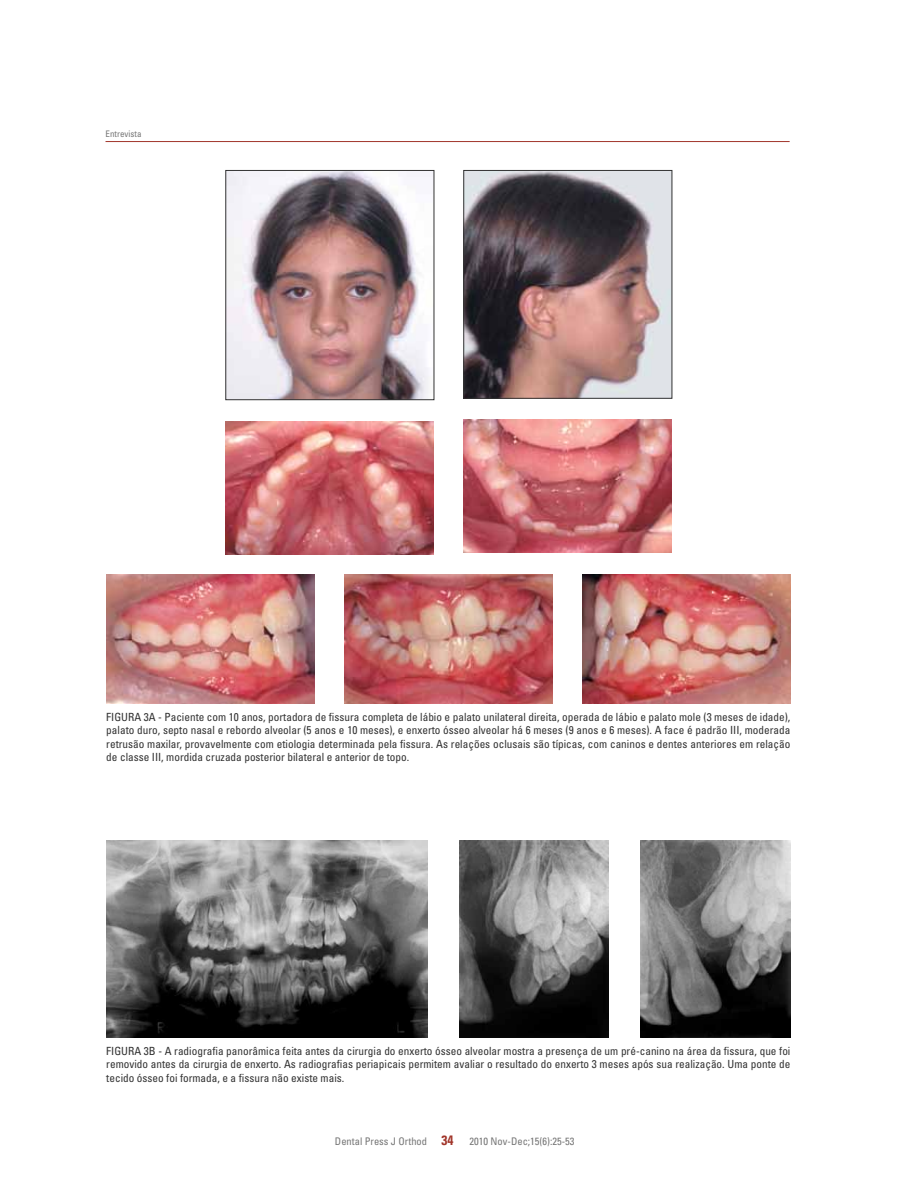
<style>
.page{position:relative;width:918px;height:1188px;background:#fff}
.page>*{position:absolute;margin:0;border:0;box-sizing:border-box;transform-origin:0 0}
.t1{font:condensed 11.25px/13.5px "Univers";color:#323232;text-align:justify}
.t2{font:condensed 10.5px "Univers";color:#767676}
.t3{font:condensed 9px "Univers";color:#767676}
.s1{font-weight:700;font-size:13.5px;color:#a1352a}
</style>
<div class="page">
<img style="left:227px;top:172px;width:205px;height:226px">
<div style="left:225px;top:170px;width:209px;height:230px;border:1px solid #323232"></div>
<img style="left:465px;top:172px;width:205px;height:225px">
<div style="left:463px;top:170px;width:209px;height:229px;border:1px solid #323232"></div>
<img style="left:226px;top:421px;width:208px;height:134px">
<img style="left:464px;top:420px;width:208px;height:132px">
<img style="left:106px;top:840px;width:321px;height:197px">
<img style="left:459px;top:840px;width:150px;height:197px">
<img style="left:641px;top:840px;width:149px;height:197px">
<img style="left:106px;top:575px;width:209px;height:128px">
<img style="left:344px;top:575px;width:208px;height:128px">
<img style="left:582px;top:575px;width:208px;height:128px">
<hr style="left:106px;top:141px;width:684px;height:1px;background:#a1352a">
<p class="t3" style="left:106px;top:128px;width:37px">Entrevista</p>
<p class="t1" style="left:106px;top:710px;width:686px">FIGURA 3A - Paciente com 10 anos, portadora de fissura completa de lábio e palato unilateral direita, operada de lábio e palato mole (3 meses de idade), palato duro, septo nasal e rebordo alveolar (5 anos e 10 meses), e enxerto ósseo alveolar há 6 meses (9 anos e 6 meses). A face é padrão III, moderada retrusão maxilar, provavelmente com etiologia determinada pela fissura. As relações oclusais são típicas, com caninos e dentes anteriores em relação de classe III, mordida cruzada posterior bilateral e anterior de topo.</p>
<p class="t1" style="left:106px;top:1044px;width:686px">FIGURA 3B - A radiografia panorâmica feita antes da cirurgia do enxerto ósseo alveolar mostra a presença de um pré-canino na área da fissura, que foi removido antes da cirurgia de enxerto. As radiografias periapicais permitem avaliar o resultado do enxerto 3 meses após sua realização. Uma ponte de tecido ósseo foi formada, e a fissura não existe mais.</p>
<p class="t2" style="left:335px;top:1134px;width:241px">Dental Press J Orthod <span class="s1">34</span> 2010 Nov-Dec;15(6):25-53</p>
</div>
